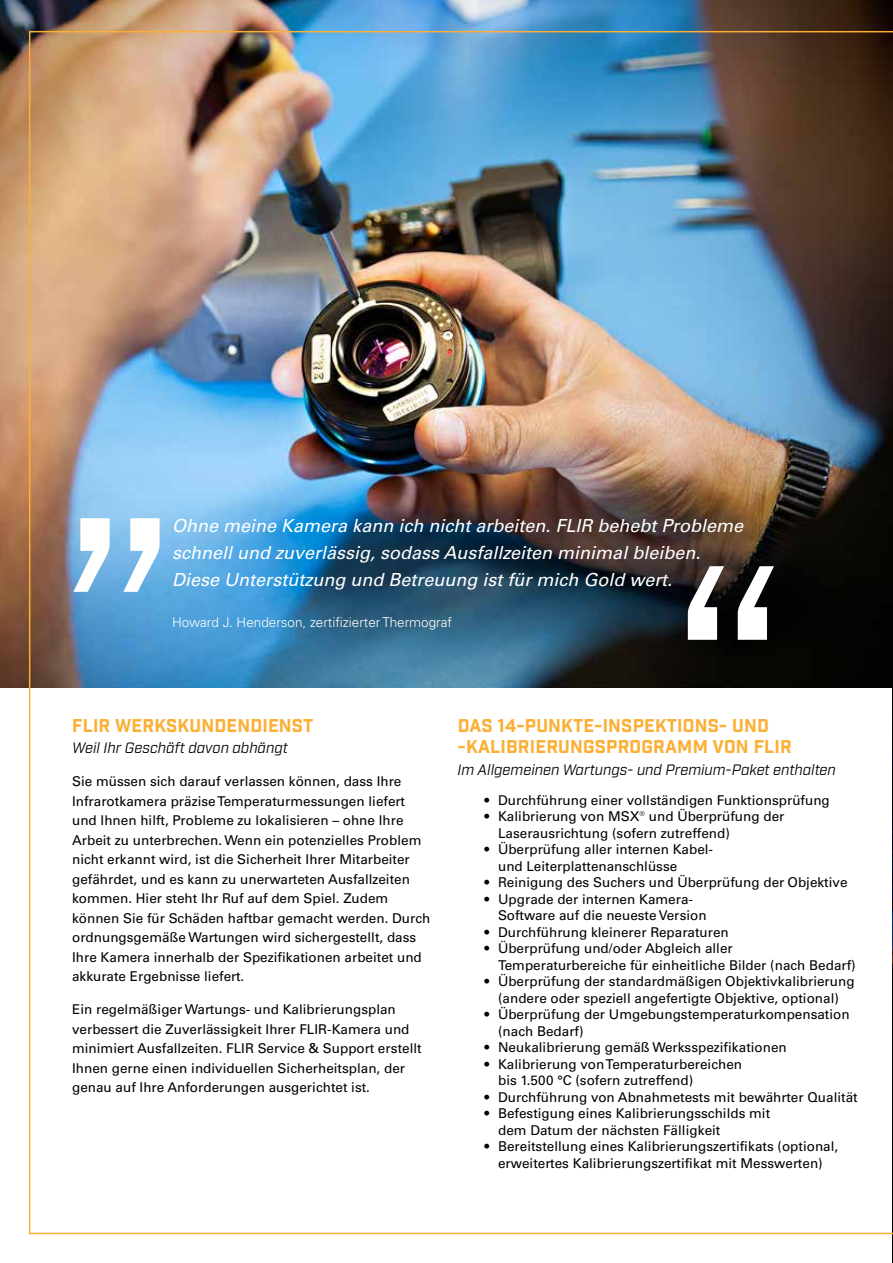
<style>
.page{position:relative;width:893px;height:1263px;background:#fff}
.page>*{position:absolute;margin:0;border:0;box-sizing:border-box;transform-origin:0 0}
.t1{font:333px "Industry";color:#fff}
.t2{font:italic 18px/27px "Univers LTCYR 55";color:#fff}
.t3{font:700 18px/21.6px "Industry";letter-spacing:.01em;color:#fbaf34}
.t4{font:italic 15px "Industry";color:#000}
.t5{font:13.5px/19.5px "Univers LTCYR 55 Roman";color:#000}
.t6{font:300 13.5px "Univers LTCYR 45";color:#fff}
</style>
<div class="page">
<img style="left:892px;top:1235px;width:1px;height:28px">
<img style="left:0;top:0;width:893px;height:688px">
<img style="left:28px;top:30px;width:865px;height:1205px">
<h1 class="t1" style="left:58px;top:439px;width:126px">”</h1>
<h2 class="t2" style="left:172px;top:512px;width:572px">Ohne meine Kamera kann ich nicht arbeiten. FLIR behebt Probleme schnell und zuverlässig, sodass Ausfallzeiten minimal bleiben.<br>Diese Unterstützung und Betreuung ist für mich Gold wert.</h2>
<p class="t6" style="left:172px;top:613px;width:281px">Howard J. Henderson, zertifizierter Thermograf</p>
<h1 class="t1" style="left:665px;top:487px;width:126px">“</h1>
<h2 class="t3" style="left:72px;top:715px;width:243px">FLIR WERKSKUNDENDIENST</h2>
<p class="t4" style="left:72px;top:739px;width:217px">Weil Ihr Geschäft davon abhängt</p>
<p class="t5" style="left:72px;top:771px;width:360px">Sie müssen sich darauf verlassen können, dass Ihre Infrarotkamera präzise Temperaturmessungen liefert und Ihnen hilft, Probleme zu lokalisieren – ohne Ihre Arbeit zu unterbrechen. Wenn ein potenzielles Problem nicht erkannt wird, ist die Sicherheit Ihrer Mitarbeiter gefährdet, und es kann zu unerwarteten Ausfallzeiten kommen. Hier steht Ihr Ruf auf dem Spiel. Zudem können Sie für Schäden haftbar gemacht werden. Durch ordnungsgemäße Wartungen wird sichergestellt, dass Ihre Kamera innerhalb der Spezifikationen arbeitet und akkurate Ergebnisse liefert.</p>
<p class="t5" style="left:72px;top:999px;width:351px">Ein regelmäßiger Wartungs- und Kalibrierungsplan verbessert die Zuverlässigkeit Ihrer FLIR-Kamera und minimiert Ausfallzeiten. FLIR Service &amp; Support erstellt Ihnen gerne einen individuellen Sicherheitsplan, der genau auf Ihre Anforderungen ausgerichtet ist.</p>
<h2 class="t3" style="left:458px;top:715px;width:336px">DAS 14-PUNKTE-INSPEKTIONS- UND -KALIBRIERUNGSPROGRAMM VON FLIR</h2>
<p class="t4" style="left:458px;top:761px;width:380px">Im Allgemeinen Wartungs- und Premium-Paket enthalten</p>
<p class="t5" style="left:485px;top:789px;width:347px">• Durchführung einer vollständigen Funktionsprüfung</p>
<p class="t5" style="left:498px;top:807px;width:288px;line-height:16.5px;text-indent:-14px">• Kalibrierung von MSX® und Überprüfung der<br>Laserausrichtung (sofern zutreffend)</p>
<p class="t5" style="left:498px;top:840px;width:216px;line-height:16.5px;text-indent:-14px">• Überprüfung aller internen Kabel&shy;und Leiterplattenanschlüsse</p>
<p class="t5" style="left:485px;top:872px;width:364px">• Reinigung des Suchers und Überprüfung der Objektive</p>
<p class="t5" style="left:498px;top:890px;width:210px;line-height:16.5px;text-indent:-14px">• Upgrade der internen Kamera-<br>Software auf die neueste Version</p>
<p class="t5" style="left:485px;top:921px;width:246px">• Durchführung kleinerer Reparaturen</p>
<p class="t5" style="left:498px;top:939px;width:359px;line-height:16.5px;text-indent:-14px">• Überprüfung und/oder Abgleich aller<br>Temperaturbereiche für einheitliche Bilder (nach Bedarf)</p>
<p class="t5" style="left:485px;top:972px;width:371px;line-height:16.5px;text-align:center">• Überprüfung der standardmäßigen Objektivkalibrierung (andere oder speziell angefertigte Objektive, optional)</p>
<p class="t5" style="left:498px;top:1005px;width:353px;line-height:16.5px;text-indent:-14px">• Überprüfung der Umgebungstemperaturkompensation (nach Bedarf)</p>
<p class="t5" style="left:485px;top:1037px;width:304px">• Neukalibrierung gemäß Werksspezifikationen</p>
<p class="t5" style="left:498px;top:1055px;width:245px;line-height:16.5px;text-indent:-14px">• Kalibrierung von Temperaturbereichen bis 1.500 °C (sofern zutreffend)</p>
<p class="t5" style="left:485px;top:1086px;width:375px">• Durchführung von Abnahmetests mit bewährter Qualität</p>
<p class="t5" style="left:498px;top:1104px;width:274px;line-height:16.5px;text-indent:-14px">• Befestigung eines Kalibrierungsschilds mit dem Datum der nächsten Fälligkeit</p>
<p class="t5" style="left:485px;top:1137px;width:355px;line-height:16.5px;text-align:center">• Bereitstellung eines Kalibrierungszertifikats (optional, erweitertes Kalibrierungszertifikat mit Messwerten)</p>
</div>
